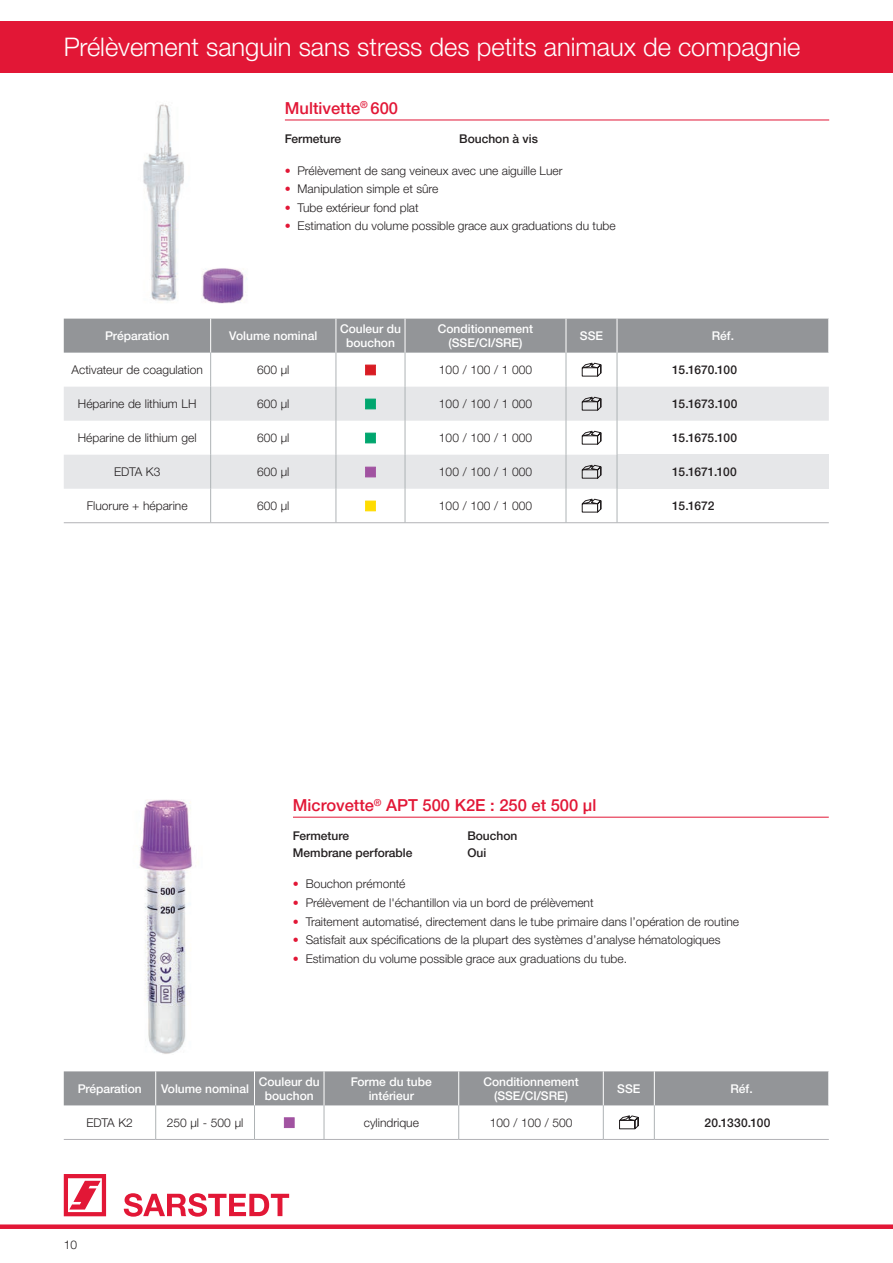
<style>
.page{position:relative;width:893px;height:1263px;background:#fff}
.page>*{position:absolute;margin:0;border:0;box-sizing:border-box;transform-origin:0 0}
.t1{font:300 25.5px "Helvetica Neue LTW1 G";color:#fff}
.t2{font:500 16.5px "Helvetica Neue LTW1 G";color:#e21736}
.t3{font:300 12px "Helvetica Neue LTW1 G";color:#231f20}
.t4{font:500 12px/14.2px "Helvetica Neue LTW1 G";color:#fff;text-align:center}
.t5{font:500 12px "Helvetica Neue LTW1 G";color:#231f20}
.t6{font:500 12px "Helvetica Neue LTW1 G";letter-spacing:-.02em;color:#231f20}
.t7{font:500 12px "Helvetica Neue LTW1 G";letter-spacing:-.025em;color:#231f20}
.t8{font:500 12px "Helvetica Neue LTW1 G";letter-spacing:.02em;color:#231f20}
.s1{color:#e21736}
</style>
<div class="page">
<div style="left:0;top:1224px;width:893px;height:5px;background:#e21736"></div>
<div style="left:0;top:21px;width:893px;height:51px;background:#e21736"></div>
<svg style="left:64px;top:1174px;width:42px;height:42px"></svg>
<svg style="left:124px;top:1193px;width:165px;height:24px"></svg>
<hr style="left:285px;top:120px;width:544px;height:1px;background:#e21736">
<div style="left:64px;top:319px;width:764px;height:34px;background:#939598"></div>
<svg style="left:64px;top:387px;width:765px;height:102px;fill:#e6e7e9"></svg>
<div style="left:617px;top:455px;width:212px;height:34px;background:#e6e7e9"></div>
<hr style="left:64px;top:522px;width:147px;height:1px;background:#b2b3b7">
<hr style="left:211px;top:522px;width:125px;height:1px;background:#b2b3b7">
<hr style="left:336px;top:522px;width:69px;height:1px;background:#b2b3b7">
<hr style="left:405px;top:522px;width:161px;height:1px;background:#b2b3b7">
<hr style="left:566px;top:522px;width:51px;height:1px;background:#b2b3b7">
<hr style="left:617px;top:522px;width:212px;height:1px;background:#b2b3b7">
<hr style="left:210px;top:319px;width:1px;height:34px;background:#fff">
<hr style="left:336px;top:319px;width:1px;height:34px;background:#fff">
<hr style="left:405px;top:319px;width:1px;height:34px;background:#fff">
<hr style="left:566px;top:319px;width:1px;height:34px;background:#fff">
<hr style="left:617px;top:319px;width:1px;height:34px;background:#fff">
<hr style="left:210px;top:353px;width:1px;height:34px;background:#aeb3b5">
<hr style="left:336px;top:353px;width:1px;height:34px;background:#aeb3b5">
<hr style="left:405px;top:353px;width:1px;height:34px;background:#aeb3b5">
<hr style="left:566px;top:353px;width:1px;height:34px;background:#aeb3b5">
<hr style="left:617px;top:353px;width:1px;height:34px;background:#aeb3b5">
<hr style="left:210px;top:387px;width:1px;height:34px;background:#aeb3b5">
<hr style="left:336px;top:387px;width:1px;height:34px;background:#aeb3b5">
<hr style="left:405px;top:387px;width:1px;height:34px;background:#aeb3b5">
<hr style="left:566px;top:387px;width:1px;height:34px;background:#aeb3b5">
<hr style="left:617px;top:387px;width:1px;height:34px;background:#aeb3b5">
<hr style="left:210px;top:421px;width:1px;height:34px;background:#aeb3b5">
<hr style="left:336px;top:421px;width:1px;height:34px;background:#aeb3b5">
<hr style="left:405px;top:421px;width:1px;height:34px;background:#aeb3b5">
<hr style="left:566px;top:421px;width:1px;height:34px;background:#aeb3b5">
<hr style="left:617px;top:421px;width:1px;height:34px;background:#aeb3b5">
<hr style="left:210px;top:455px;width:1px;height:34px;background:#aeb3b5">
<hr style="left:336px;top:455px;width:1px;height:34px;background:#aeb3b5">
<hr style="left:405px;top:455px;width:1px;height:34px;background:#aeb3b5">
<hr style="left:566px;top:455px;width:1px;height:34px;background:#aeb3b5">
<hr style="left:617px;top:455px;width:1px;height:34px;background:#aeb3b5">
<hr style="left:210px;top:489px;width:1px;height:33px;background:#aeb3b5">
<hr style="left:336px;top:489px;width:1px;height:33px;background:#aeb3b5">
<hr style="left:405px;top:489px;width:1px;height:33px;background:#aeb3b5">
<hr style="left:566px;top:489px;width:1px;height:33px;background:#aeb3b5">
<hr style="left:617px;top:489px;width:1px;height:33px;background:#aeb3b5">
<svg style="left:581px;top:363px;width:20px;height:14px"></svg>
<svg style="left:581px;top:397px;width:20px;height:14px"></svg>
<svg style="left:581px;top:431px;width:20px;height:14px"></svg>
<svg style="left:581px;top:465px;width:20px;height:14px"></svg>
<svg style="left:581px;top:498px;width:20px;height:15px"></svg>
<hr style="left:293px;top:817px;width:536px;height:1px;background:#e21736">
<div style="left:64px;top:1071px;width:764px;height:34px;background:#939598"></div>
<hr style="left:64px;top:1139px;width:92px;height:1px;background:#b2b3b7">
<hr style="left:156px;top:1139px;width:98px;height:1px;background:#b2b3b7">
<hr style="left:254px;top:1139px;width:70px;height:1px;background:#b2b3b7">
<hr style="left:324px;top:1139px;width:135px;height:1px;background:#b2b3b7">
<hr style="left:459px;top:1139px;width:144px;height:1px;background:#b2b3b7">
<hr style="left:603px;top:1139px;width:51px;height:1px;background:#b2b3b7">
<hr style="left:654px;top:1139px;width:175px;height:1px;background:#b2b3b7">
<hr style="left:155px;top:1071px;width:1px;height:34px;background:#fff">
<hr style="left:254px;top:1071px;width:1px;height:34px;background:#fff">
<hr style="left:324px;top:1071px;width:1px;height:34px;background:#fff">
<hr style="left:458px;top:1071px;width:1px;height:34px;background:#fff">
<hr style="left:603px;top:1071px;width:1px;height:34px;background:#fff">
<hr style="left:654px;top:1071px;width:1px;height:34px;background:#fff">
<hr style="left:155px;top:1105px;width:1px;height:34px;background:#aeb3b5">
<hr style="left:254px;top:1105px;width:1px;height:34px;background:#aeb3b5">
<hr style="left:324px;top:1105px;width:1px;height:34px;background:#aeb3b5">
<hr style="left:458px;top:1105px;width:1px;height:34px;background:#aeb3b5">
<hr style="left:603px;top:1105px;width:1px;height:34px;background:#aeb3b5">
<hr style="left:654px;top:1105px;width:1px;height:34px;background:#aeb3b5">
<svg style="left:619px;top:1115px;width:20px;height:14px"></svg>
<img style="left:143px;top:104px;width:104px;height:200px">
<img style="left:139px;top:799px;width:54px;height:255px">
<svg style="left:366px;top:399px;width:9px;height:10px"></svg>
<svg style="left:366px;top:433px;width:9px;height:10px"></svg>
<svg style="left:366px;top:467px;width:9px;height:10px"></svg>
<h1 class="t1" style="left:64px;top:31px;width:738px">Prélèvement sanguin sans stress des petits animaux de compagnie</h1>
<h2 class="t2" style="left:285px;top:98px;width:115px">Multivette<sup>®</sup> 600</h2>
<p class="t5" style="left:285px;top:132px;width:58px">Fermeture</p>
<p class="t5" style="left:459px;top:132px;width:80px">Bouchon à vis</p>
<p class="t3" style="left:285px;top:163px;width:279px"><span class="s1">•</span> Prélèvement de sang veineux avec une aiguille Luer</p>
<p class="t3" style="left:285px;top:182px;width:155px"><span class="s1">•</span> Manipulation simple et sûre</p>
<p class="t3" style="left:285px;top:200px;width:135px"><span class="s1">•</span> Tube extérieur fond plat</p>
<p class="t3" style="left:285px;top:219px;width:332px"><span class="s1">•</span> Estimation du volume possible grace aux graduations du tube</p>
<p class="t4" style="left:105px;top:328px;width:66px">Préparation</p>
<p class="t4" style="left:229px;top:328px;width:89px">Volume nominal</p>
<p class="t4" style="left:340px;top:321px;width:62px">Couleur du bouchon</p>
<p class="t4" style="left:438px;top:321px;width:97px">Conditionnement (SSE/CI/SRE)</p>
<p class="t4" style="left:580px;top:328px;width:25px">SSE</p>
<p class="t4" style="left:712px;top:328px;width:24px">Réf.</p>
<p class="t3" style="left:72px;top:362px;width:133px">Activateur de coagulation</p>
<p class="t3" style="left:257px;top:362px;width:34px">600 µl</p>
<p class="t3" style="left:439px;top:362px;width:95px">100 / 100 / 1 000</p>
<p class="t6" style="left:672px;top:362px;width:66px">15.1670.100</p>
<p class="t3" style="left:78px;top:396px;width:120px">Héparine de lithium LH</p>
<p class="t3" style="left:257px;top:396px;width:34px">600 µl</p>
<p class="t3" style="left:439px;top:396px;width:95px">100 / 100 / 1 000</p>
<p class="t6" style="left:672px;top:396px;width:67px">15.1673.100</p>
<p class="t3" style="left:78px;top:430px;width:120px">Héparine de lithium gel</p>
<p class="t3" style="left:257px;top:430px;width:34px">600 µl</p>
<p class="t3" style="left:439px;top:430px;width:95px">100 / 100 / 1 000</p>
<p class="t7" style="left:672px;top:430px;width:66px">15.1675.100</p>
<p class="t3" style="left:114px;top:464px;width:48px">EDTA K3</p>
<p class="t3" style="left:257px;top:464px;width:34px">600 µl</p>
<p class="t3" style="left:439px;top:464px;width:95px">100 / 100 / 1 000</p>
<p class="t5" style="left:672px;top:464px;width:66px">15.1671.100</p>
<p class="t3" style="left:87px;top:498px;width:102px">Fluorure + héparine</p>
<p class="t3" style="left:257px;top:498px;width:34px">600 µl</p>
<p class="t3" style="left:439px;top:498px;width:95px">100 / 100 / 1 000</p>
<p class="t5" style="left:672px;top:498px;width:44px">15.1672</p>
<h2 class="t2" style="left:293px;top:795px;width:305px">Microvette<sup>®</sup> APT 500 K2E : 250 et 500 µl</h2>
<p class="t5" style="left:293px;top:829px;width:58px">Fermeture</p>
<p class="t5" style="left:467px;top:829px;width:52px">Bouchon</p>
<p class="t5" style="left:293px;top:845px;width:121px">Membrane perforable</p>
<p class="t5" style="left:467px;top:845px;width:20px">Oui</p>
<p class="t3" style="left:293px;top:876px;width:114px"><span class="s1">•</span> Bouchon prémonté</p>
<p class="t3" style="left:293px;top:895px;width:302px"><span class="s1">•</span> Prélèvement de l'échantillon via un bord de prélèvement</p>
<p class="t3" style="left:293px;top:914px;width:448px"><span class="s1">•</span> Traitement automatisé, directement dans le tube primaire dans l’opération de routine</p>
<p class="t3" style="left:293px;top:932px;width:429px"><span class="s1">•</span> Satisfait aux spécifications de la plupart des systèmes d’analyse hématologiques</p>
<p class="t3" style="left:293px;top:951px;width:336px"><span class="s1">•</span> Estimation du volume possible grace aux graduations du tube.</p>
<p class="t4" style="left:78px;top:1081px;width:66px">Préparation</p>
<p class="t4" style="left:161px;top:1081px;width:89px">Volume nominal</p>
<p class="t4" style="left:259px;top:1074px;width:62px">Couleur du bouchon</p>
<p class="t4" style="left:351px;top:1074px;width:82px">Forme du tube intérieur</p>
<p class="t4" style="left:483px;top:1074px;width:97px">Conditionnement (SSE/CI/SRE)</p>
<p class="t4" style="left:617px;top:1081px;width:25px">SSE</p>
<p class="t4" style="left:730px;top:1081px;width:24px">Réf.</p>
<p class="t3" style="left:87px;top:1115px;width:48px">EDTA K2</p>
<p class="t3" style="left:167px;top:1115px;width:78px">250 µl - 500 µl</p>
<p class="t3" style="left:364px;top:1115px;width:57px">cylindrique</p>
<p class="t3" style="left:490px;top:1115px;width:84px">100 / 100 / 500</p>
<p class="t8" style="left:704px;top:1115px;width:68px">20.1330.100</p>
<p class="t3" style="left:64px;top:1238px;width:15px">10</p>
</div>
